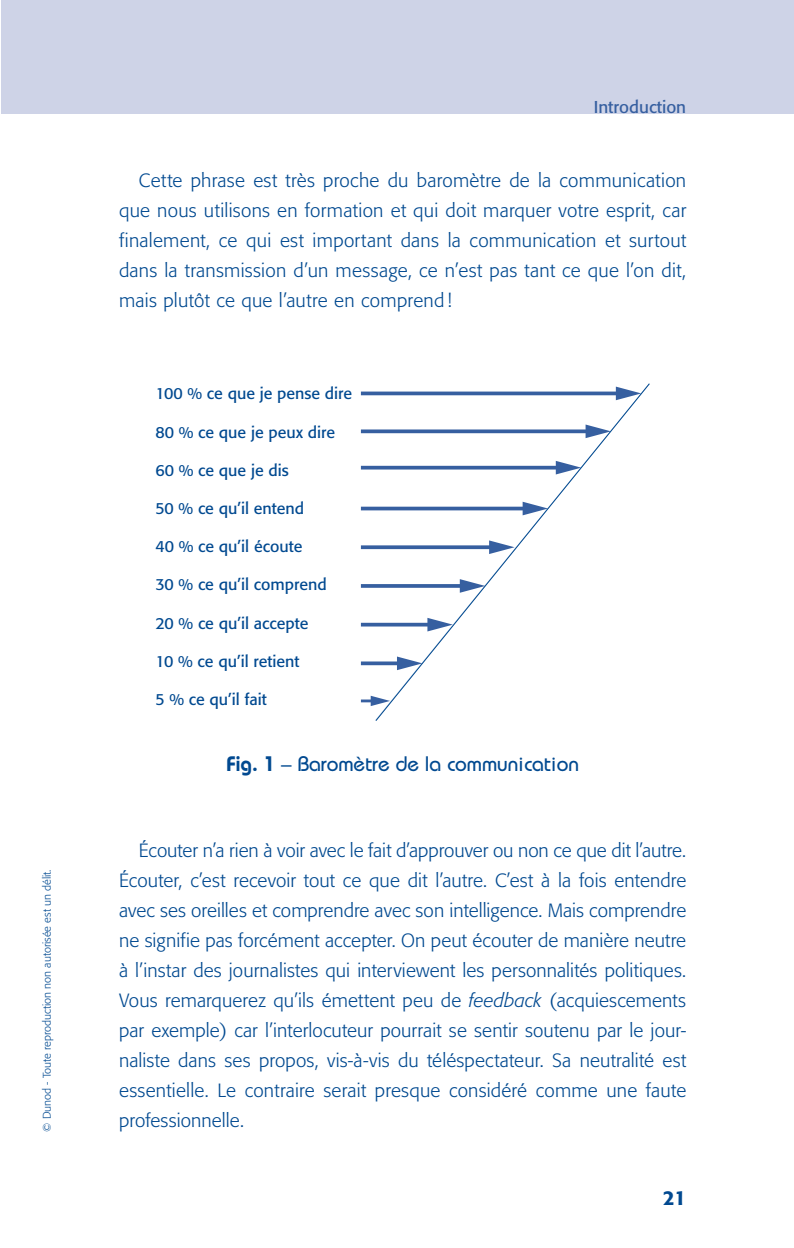
<style>
.page{position:relative;width:794px;height:1248px;background:#fff}
.page>*{position:absolute;margin:0;border:0;box-sizing:border-box;transform-origin:0 0}
.t1{font:500 21px "Bauhaus";color:#014990}
.t2{font:500 20px "Formata";color:#014990}
.t3{font:300 19px/30px "Formata";letter-spacing:.01em;color:#014990;text-align:justify}
.t4{font:17px "Formata";color:#365fa0}
.t5{font:16px "Formata";color:#014990}
.t6{font:300 11px "Formata";color:#014990}
.s1{font-weight:600}
.s2{font-style:italic}
</style>
<div class="page">
<div style="left:1px;top:0;width:793px;height:113px;background:#ced3e7"></div>
<svg style="left:361px;top:391px;width:13px;height:4px"></svg>
<svg style="left:361px;top:429px;width:13px;height:4px"></svg>
<hr style="left:361px;top:584px;width:103px;height:3px;background:#365fa0">
<svg style="left:361px;top:622px;width:13px;height:4px"></svg>
<svg style="left:361px;top:661px;width:13px;height:4px"></svg>
<hr style="left:361px;top:466px;width:199px;height:3px;background:#365fa0">
<svg style="left:361px;top:506px;width:13px;height:4px"></svg>
<svg style="left:361px;top:545px;width:13px;height:4px"></svg>
<svg style="left:361px;top:695px;width:13px;height:11px"></svg>
<svg style="left:374px;top:383px;width:275px;height:338px"></svg>
<p class="t6" style="left:40px;top:1131px;width:264px;rotate:-90deg">© Dunod - Toute reproduction non autorisée est un délit.</p>
<p class="t4" style="left:594px;top:97px;width:94px">Introduction</p>
<p class="t3" style="left:119px;top:166px;width:568px;text-indent:20px">Cette phrase est très proche du baromètre de la communication que nous utilisons en formation et qui doit marquer votre esprit, car finalement, ce qui est important dans la communication et surtout dans la transmission d’un message, ce n’est pas tant ce que l’on dit, mais plutôt ce que l’autre en comprend !</p>
<p class="t5" style="left:156px;top:384px;width:198px">100 % ce que je pense dire</p>
<p class="t5" style="left:156px;top:422px;width:181px">80 % ce que je peux dire</p>
<p class="t5" style="left:156px;top:460px;width:135px">60 % ce que je dis</p>
<p class="t5" style="left:156px;top:498px;width:150px">50 % ce qu’il entend</p>
<p class="t5" style="left:156px;top:536px;width:148px">40 % ce qu’il écoute</p>
<p class="t5" style="left:156px;top:575px;width:172px">30 % ce qu’il comprend</p>
<p class="t5" style="left:156px;top:613px;width:154px">20 % ce qu’il accepte</p>
<p class="t5" style="left:156px;top:651px;width:145px">10 % ce qu’il retient</p>
<p class="t5" style="left:156px;top:689px;width:113px">5 % ce qu’il fait</p>
<p class="t1" style="left:226px;top:750px;width:354px"><span class="s1">Fig. 1</span> – Baromètre de la communication</p>
<p class="t3" style="left:119px;top:835px;width:568px;text-indent:20px">Écouter n’a rien à voir avec le fait d’approuver ou non ce que dit l’autre.<br>Écouter, c’est recevoir tout ce que dit l’autre. C’est à la fois entendre avec ses oreilles et comprendre avec son intelligence. Mais comprendre ne signifie pas forcément accepter. On peut écouter de manière neutre à l’instar des journalistes qui interviewent les personnalités politiques.<br>Vous remarquerez qu’ils émettent peu de <span class="s2">feedback</span> (acquiescements par exemple) car l’interlocuteur pourrait se sentir soutenu par le jour&shy;naliste dans ses propos, vis-à-vis du téléspectateur. Sa neutralité est essentielle. Le contraire serait presque considéré comme une faute professionnelle.</p>
<p class="t2" style="left:663px;top:1185px;width:25px">21</p>
</div>
